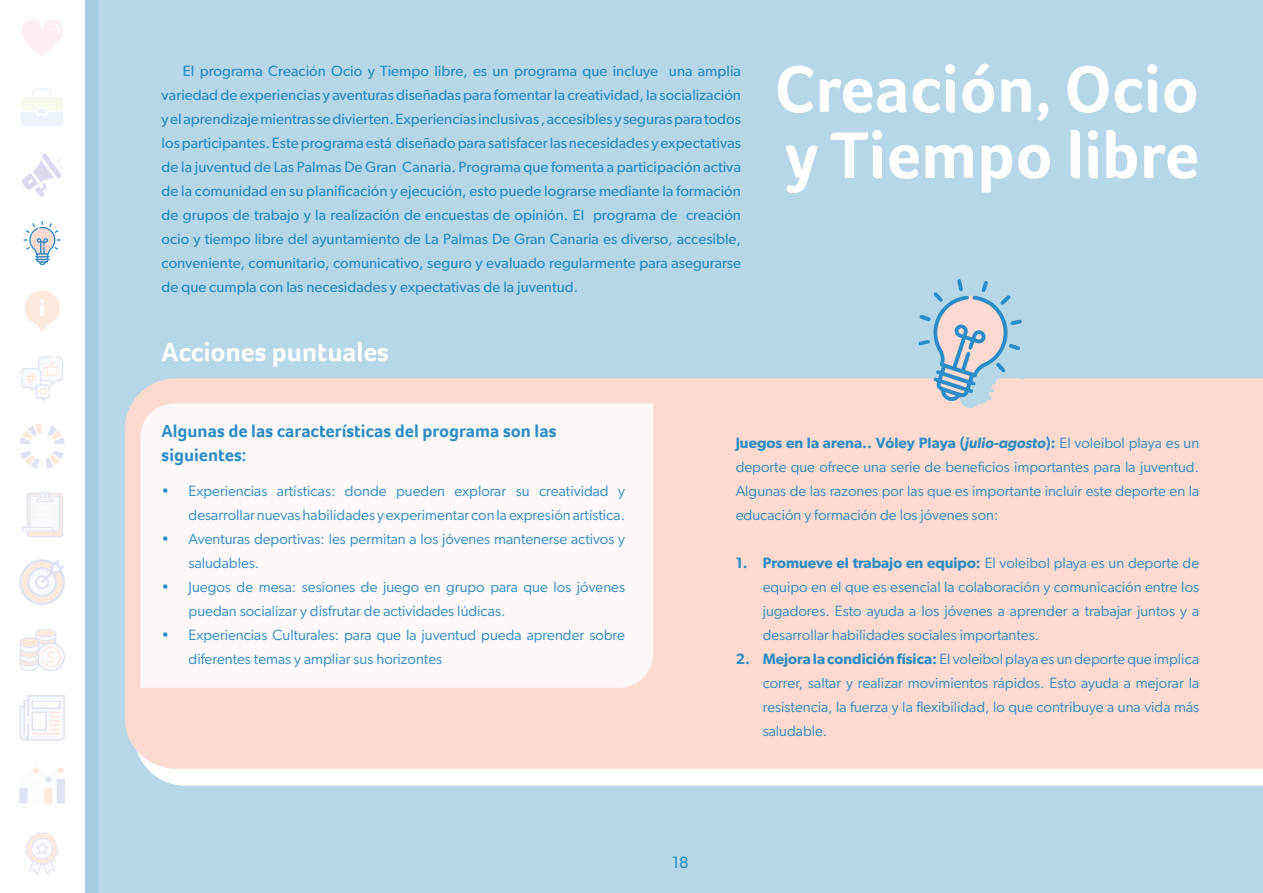
<style>
.page{position:relative;width:1263px;height:893px;background:#b5d7e7}
.page>*{position:absolute;margin:0;border:0;box-sizing:border-box;transform-origin:0 0}
.t1{font:700 67.5px/66px "Foco";color:#fff}
.t2{font:700 27px "Foco";color:#fff}
.t3{font:700 18px/24px "Foco";color:#2a8dc5}
.t4{font:16.5px "Gibson";color:#2a8dc5}
.t5{font:15px/24px "Gibson";color:#2a8dc5}
.t6{font:15px/24px "Gibson";color:#2a8dc5;text-align:justify}
.s1{font-weight:600}
.s2{font-weight:600;font-style:italic}
</style>
<div class="page">
<div style="left:84px;top:0;width:14px;height:893px;background:#a5cee1"></div>
<div style="left:148px;top:769px;width:1114px;height:17px;background:#fff"></div>
<div style="left:125px;top:378px;width:1137px;height:391px;background:#fcdad0"></div>
<svg style="left:918px;top:279px;width:123px;height:131px"></svg>
<div style="left:140px;top:403px;width:513px;height:285px;background:#fef8f8"></div>
<div style="left:0;top:0;width:84px;height:893px;background:#fff"></div>
<svg style="left:22px;top:20px;width:41px;height:36px"></svg>
<svg style="left:21px;top:89px;width:42px;height:37px"></svg>
<svg style="left:22px;top:153px;width:39px;height:44px"></svg>
<svg style="left:24px;top:221px;width:37px;height:44px"></svg>
<svg style="left:25px;top:290px;width:35px;height:41px"></svg>
<svg style="left:21px;top:356px;width:42px;height:45px"></svg>
<svg style="left:19px;top:424px;width:46px;height:45px"></svg>
<svg style="left:21px;top:491px;width:42px;height:46px"></svg>
<svg style="left:19px;top:559px;width:46px;height:46px"></svg>
<svg style="left:19px;top:629px;width:46px;height:42px"></svg>
<svg style="left:19px;top:695px;width:46px;height:46px"></svg>
<hr style="left:33px;top:703px;width:26px;height:4px;background:#fefdfc">
<div style="left:33px;top:713px;width:12px;height:16px;background:#fefdfc"></div>
<svg style="left:19px;top:767px;width:46px;height:36px"></svg>
<svg style="left:26px;top:832px;width:33px;height:43px"></svg>
<hr style="left:1262px;top:0;width:1px;height:893px;background:#fff">
<p class="t6" style="left:162px;top:58px;width:581px;text-indent:21px">El programa Creación Ocio y Tiempo libre, es un programa que incluye una amplia variedad de experiencias y aventuras diseñadas para fomentar la creatividad, la socialización y el aprendizaje mientras se divierten. Experiencias inclusivas , accesibles y seguras para todos los participantes. Este programa está diseñado para satisfacer las necesidades y expectativas de la juventud de Las Palmas De Gran Canaria. Programa que fomenta a participación activa de la comunidad en su planificación y ejecución, esto puede lograrse mediante la formación de grupos de trabajo y la realización de encuestas de opinión. El programa de creación ocio y tiempo libre del ayuntamiento de La Palmas De Gran Canaria es diverso, accesible, conveniente, comunitario, comunicativo, seguro y evaluado regularmente para asegurarse de que cumpla con las necesidades y expectativas de la juventud.</p>
<h2 class="t2" style="left:162px;top:334px;width:229px">Acciones puntuales</h2>
<h1 class="t1" style="left:774px;top:55px;width:426px">Creación, Ocio y Tiempo libre</h1>
<p class="t3" style="left:162px;top:419px;width:396px">Algunas de las características del programa son las siguientes:</p>
<p class="t5" style="left:162px;top:478px;width:465px;text-align:right">• Experiencias artísticas: donde pueden explorar su creatividad y desarrollar nuevas habilidades y experimentar con la expresión artística.</p>
<p class="t5" style="left:189px;top:526px;width:438px;text-indent:-27px">• Aventuras deportivas: les permitan a los jóvenes mantenerse activos y saludables.</p>
<p class="t5" style="left:189px;top:574px;width:438px;text-indent:-27px">• Juegos de mesa: sesiones de juego en grupo para que los jóvenes puedan socializar y disfrutar de actividades lúdicas.</p>
<p class="t5" style="left:189px;top:622px;width:438px;text-indent:-27px">• Experiencias Culturales: para que la juventud pueda aprender sobre diferentes temas y ampliar sus horizontes</p>
<p class="t5" style="left:736px;top:430px;width:465px;text-align:justify"><span class="s1">Juegos en la arena.. Vóley Playa (</span><span class="s2">julio-agosto</span><span class="s1">):</span> El voleibol playa es un deporte que ofrece una serie de beneficios importantes para la juventud.<br>Algunas de las razones por las que es importante incluir este deporte en la educación y formación de los jóvenes son:</p>
<p class="t5" style="left:763px;top:550px;width:438px;text-align:justify;text-indent:-27px"><span class="s1">1. Promueve el trabajo en equipo:</span> El voleibol playa es un deporte de equipo en el que es esencial la colaboración y comunicación entre los jugadores. Esto ayuda a los jóvenes a aprender a trabajar juntos y a desarrollar habilidades sociales importantes.</p>
<p class="t5" style="left:763px;top:646px;width:438px;text-align:justify;text-indent:-27px"><span class="s1">2. Mejora la condición física:</span> El voleibol playa es un deporte que implica correr, saltar y realizar movimientos rápidos. Esto ayuda a mejorar la resistencia, la fuerza y la flexibilidad, lo que contribuye a una vida más saludable.</p>
<p class="t4" style="left:672px;top:852px;width:18px">18</p>
</div>
